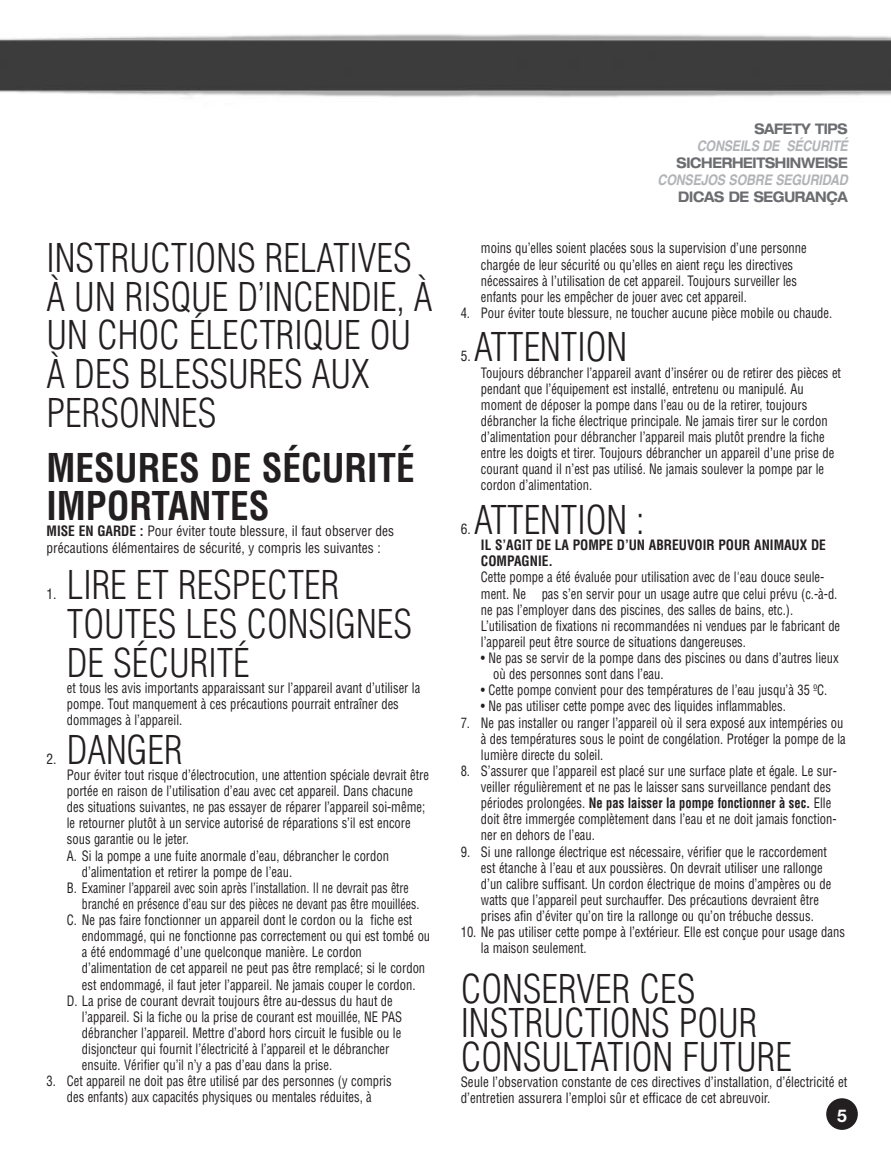
<style>
.page{position:relative;width:891px;height:1155px;background:#fff}
.page>*{position:absolute;margin:0;border:0;box-sizing:border-box;transform-origin:0 0}
.t1{font:300 condensed 38.7px/38.7px "Helvetica";color:#231f20;scale:.96 1}
.t2{font:700 condensed 38.7px/38.7px "Helvetica";color:#231f20;scale:.96 1}
.t3{font:700 17.55px "Helvetica Neue";color:#fff}
.t4{font:700 expanded 14.62px "Helvetica Neue";letter-spacing:-.025em;color:#6c6d70;scale:.85 1}
.t5{font:italic 700 14.62px "Helvetica";letter-spacing:-.015em;color:#b2b3b7;scale:.85 1}
.t6{font:condensed 13.95px/16.2px "Helvetica";color:#231f20;scale:.9 1}
.t7{font:condensed 13.95px/16.2px "Helvetica";color:#231f20;scale:.93 1}
.t8{font:condensed 13.95px/16.2px "Helvetica";color:#231f20;scale:.96 1}
.t9{font:condensed 13.95px "Helvetica";color:#231f20;scale:.85 1}
.t10{font:700 condensed 13.95px/16.2px "Helvetica";color:#231f20;scale:.96 1}
.s1{font-weight:700}
</style>
<div class="page">
<div style="left:826px;top:1098px;width:32px;height:31px;background:#231f20;border-radius:50%"></div>
<img style="left:0;top:34px;width:891px;height:63px">
<h1 class="t1" style="left:47px;top:239px;width:404px">INSTRUCTIONS RELATIVES<br>À UN RISQUE D’INCENDIE, À<br>UN CHOC ÉLECTRIQUE OU<br>À DES BLESSURES AUX<br>PERSONNES</h1>
<h1 class="t2" style="left:47px;top:449px;width:385px">MESURES DE SÉCURITÉ<br>IMPORTANTES</h1>
<p class="t8" style="left:47px;top:523px;width:364px"><span class="s1">MISE EN GARDE :</span> Pour éviter toute blessure, il faut observer des précautions élémentaires de sécurité, y compris les suivantes :</p>
<p class="t8" style="left:47px;top:586px;width:12px">1.</p>
<h1 class="t1" style="left:67px;top:566px;width:361px">LIRE ET RESPECTER<br>TOUTES LES CONSIGNES<br>DE SÉCURITÉ</h1>
<p class="t6" style="left:67px;top:680px;width:394px">et tous les avis importants apparaissant sur l’appareil avant d’utiliser la pompe. Tout manquement à ces précautions pourrait entraîner des dommages à l’appareil.</p>
<h1 class="t1" style="left:67px;top:731px;width:122px">DANGER</h1>
<p class="t6" style="left:67px;top:767px;width:404px">Pour éviter tout risque d’électrocution, une attention spéciale devrait être</p>
<p class="t6" style="left:67px;top:783px;width:386px">portée en raison de l’utilisation d’eau avec cet appareil. Dans chacune</p>
<p class="t6" style="left:67px;top:799px;width:400px">des situations suivantes, ne pas essayer de réparer l’appareil soi-même;</p>
<p class="t6" style="left:67px;top:815px;width:384px">le retourner plutôt à un service autorisé de réparations s’il est encore</p>
<p class="t6" style="left:67px;top:831px;width:137px">sous garantie ou le jeter.</p>
<p class="t6" style="left:67px;top:847px;width:359px">A. Si la pompe a une fuite anormale d’eau, débrancher le cordon</p>
<p class="t6" style="left:82px;top:863px;width:235px">d’alimentation et retirer la pompe de l’eau.</p>
<p class="t6" style="left:67px;top:879px;width:381px">B. Examiner l’appareil avec soin après l’installation. Il ne devrait pas être</p>
<p class="t9" style="left:82px;top:895px;width:398px">branché en présence d’eau sur des pièces ne devant pas être mouillées.</p>
<p class="t6" style="left:67px;top:912px;width:385px">C. Ne pas faire fonctionner un appareil dont le cordon ou la fiche est</p>
<p class="t6" style="left:82px;top:928px;width:388px">endommagé, qui ne fonctionne pas correctement ou qui est tombé ou</p>
<p class="t6" style="left:82px;top:944px;width:313px">a été endommagé d’une quelconque manière. Le cordon</p>
<p class="t6" style="left:82px;top:960px;width:383px">d’alimentation de cet appareil ne peut pas être remplacé; si le cordon</p>
<p class="t6" style="left:82px;top:976px;width:372px">est endommagé, il faut jeter l’appareil. Ne jamais couper le cordon.</p>
<p class="t6" style="left:67px;top:992px;width:364px">D. La prise de courant devrait toujours être au-dessus du haut de</p>
<p class="t6" style="left:82px;top:1008px;width:357px">l’appareil. Si la fiche ou la prise de courant est mouillée, NE PAS</p>
<p class="t6" style="left:82px;top:1024px;width:356px">débrancher l’appareil. Mettre d’abord hors circuit le fusible ou le</p>
<p class="t6" style="left:82px;top:1041px;width:343px">disjoncteur qui fournit l’électricité à l’appareil et le débrancher</p>
<p class="t6" style="left:82px;top:1057px;width:279px">ensuite. Vérifier qu’il n’y a pas d’eau dans la prise.</p>
<p class="t6" style="left:47px;top:1073px;width:385px;text-align:center">3. Cet appareil ne doit pas être utilisé par des personnes (y compris des enfants) aux capacités physiques ou mentales réduites, à</p>
<p class="t8" style="left:47px;top:750px;width:12px">2.</p>
<p class="t4" style="left:754px;top:124px;width:111px">SAFETY TIPS</p>
<p class="t5" style="left:697px;top:141px;width:179px">CONSEILS DE SÉCURITÉ</p>
<p class="t4" style="left:677px;top:158px;width:203px">SICHERHEITSHINWEISE</p>
<p class="t5" style="left:658px;top:174px;width:225px">CONSEJOS SOBRE SEGURIDAD</p>
<p class="t4" style="left:678px;top:191px;width:201px">DICAS DE SEGURANÇA</p>
<p class="t6" style="left:481px;top:240px;width:364px">moins qu’elles soient placées sous la supervision d’une personne chargée de leur sécurité ou qu’elles en aient reçu les directives nécessaires à l’utilisation de cet appareil. Toujours surveiller les enfants pour les empêcher de jouer avec cet appareil.</p>
<p class="t6" style="left:461px;top:305px;width:414px">4. Pour éviter toute blessure, ne toucher aucune pièce mobile ou chaude.</p>
<p class="t8" style="left:461px;top:348px;width:12px">5.</p>
<h1 class="t1" style="left:474px;top:329px;width:161px">ATTENTION</h1>
<p class="t6" style="left:481px;top:364px;width:402px">Toujours débrancher l’appareil avant d’insérer ou de retirer des pièces et pendant que l’équipement est installé, entretenu ou manipulé. Au moment de déposer la pompe dans l’eau ou de la retirer, toujours débrancher la fiche électrique principale. Ne jamais tirer sur le cordon d’alimentation pour débrancher l’appareil mais plutôt prendre la fiche entre les doigts et tirer. Toujours débrancher un appareil d’une prise de courant quand il n’est pas utilisé. Ne jamais soulever la pompe par le cordon d’alimentation.</p>
<h1 class="t1" style="left:474px;top:501px;width:179px">ATTENTION :</h1>
<p class="t10" style="left:481px;top:537px;width:361px">IL S’AGIT DE LA POMPE D’UN ABREUVOIR POUR ANIMAUX DE<br>COMPAGNIE.</p>
<p class="t6" style="left:481px;top:569px;width:401px">Cette pompe a été évaluée pour utilisation avec de l'eau douce seule&shy;ment. Ne pas s’en servir pour un usage autre que celui prévu (c.-à-d. ne pas l’employer dans des piscines, des salles de bains, etc.).<br>L’utilisation de fixations ni recommandées ni vendues par le fabricant de l’appareil peut être source de situations dangereuses.</p>
<p class="t6" style="left:493px;top:650px;width:385px;text-indent:-12px">• Ne pas se servir de la pompe dans des piscines ou dans d’autres lieux où des personnes sont dans l’eau.</p>
<p class="t6" style="left:481px;top:682px;width:386px">• Cette pompe convient pour des températures de l’eau jusqu’à 35 ºC.</p>
<p class="t6" style="left:481px;top:698px;width:340px">• Ne pas utiliser cette pompe avec des liquides inflammables.</p>
<p class="t6" style="left:481px;top:714px;width:407px;text-indent:-20px">7. Ne pas installer ou ranger l’appareil où il sera exposé aux intempéries ou à des températures sous le point de congélation. Protéger la pompe de la lumière directe du soleil.</p>
<p class="t6" style="left:481px;top:762px;width:397px;text-indent:-20px">8. S’assurer que l’appareil est placé sur une surface plate et égale. Le sur&shy;veiller régulièrement et ne pas le laisser sans surveillance pendant des périodes prolongées. <span class="s1">Ne pas laisser la pompe fonctionner à sec.</span> Elle doit être immergée complètement dans l’eau et ne doit jamais fonction&shy;ner en dehors de l’eau.</p>
<p class="t6" style="left:481px;top:843px;width:391px;text-indent:-20px">9. Si une rallonge électrique est nécessaire, vérifier que le raccordement est étanche à l’eau et aux poussières. On devrait utiliser une rallonge d’un calibre suffisant. Un cordon électrique de moins d’ampères ou de watts que l’appareil peut surchauffer. Des précautions devraient être prises afin d’éviter qu’on tire la rallonge ou qu’on trébuche dessus.</p>
<p class="t6" style="left:481px;top:924px;width:406px;text-indent:-20px">10. Ne pas utiliser cette pompe à l’extérieur. Elle est conçue pour usage dans la maison seulement.</p>
<h1 class="t1" style="left:461px;top:972px;width:347px;line-height:33.8px">CONSERVER CES<br>INSTRUCTIONS POUR<br>CONSULTATION FUTURE</h1>
<p class="t7" style="left:461px;top:1073px;width:417px">Seule l’observation constante de ces directives d’installation, d’électricité et d’entretien assurera l’emploi sûr et efficace de cet abreuvoir.</p>
<p class="t8" style="left:461px;top:521px;width:12px">6.</p>
<p class="t3" style="left:837px;top:1104px;width:11px">5</p>
</div>
